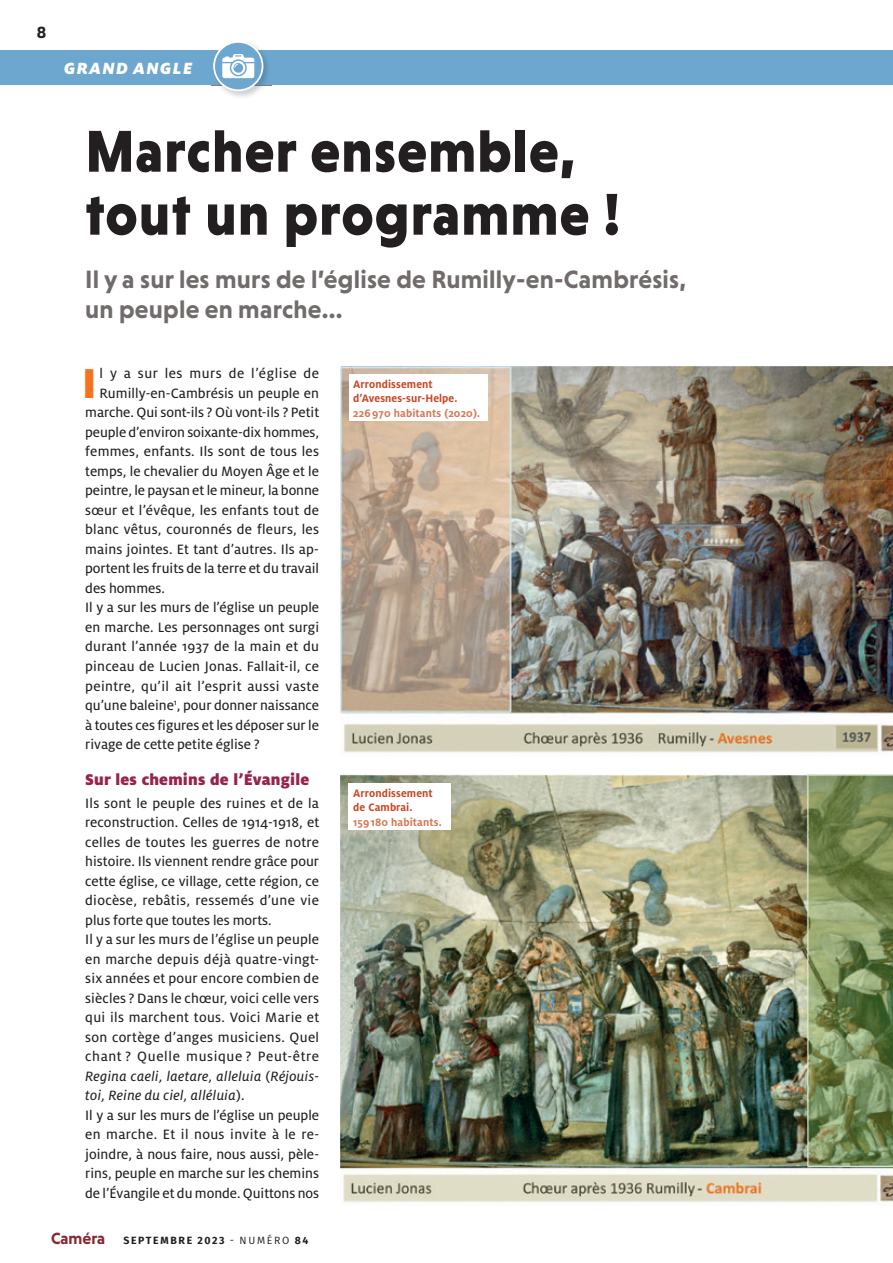
<style>
.page{position:relative;width:893px;height:1263px;background:#fff}
.page>*{position:absolute;margin:0;border:0;box-sizing:border-box;transform-origin:0 0}
.t1{font:900 60px/63px "Niveau Grotesk";letter-spacing:.02em;color:#231f20;scale:.94 1}
.t2{font:900 46.35px "Milo OT";color:#f47321;scale:.95 1}
.t3{font:700 25.5px/30px "Niveau Grotesk";letter-spacing:.01em;color:#716c6b}
.t4{font:italic 900 18px "Milo OT";letter-spacing:.07em;color:#fff}
.t5{font:900 17.25px "Milo OT";letter-spacing:.01em;color:#96234d}
.t6{font:700 16.5px "Pluto Cond";color:#231f20}
.t7{font:15px/19.5px "Milo OT Text";letter-spacing:.005em;color:#231f20}
.t8{font:15px "Milo OT Text";letter-spacing:.025em;color:#231f20}
.t9{font:15px "Milo OT Text";letter-spacing:.035em;color:#231f20}
.t10{font:700 12px/14.2px "Milo OT";letter-spacing:.01em;color:#c74925;scale:.95 1}
.t11{font:700 10.5px "Fira Sans";letter-spacing:.16em;color:#231f20}
.s1{font-family:"Milo OT Text Ita"}
.s2{color:#d57956}
.s3{font-family:"Niveau Grotesk";font-size:16.5px;color:#882933}
.s4{font-weight:400}
</style>
<div class="page">
<img style="left:340px;top:367px;width:553px;height:386px">
<img style="left:340px;top:774px;width:553px;height:429px">
<div style="left:349px;top:374px;width:138px;height:47px;background:#fff"></div>
<div style="left:349px;top:783px;width:102px;height:47px;background:#fff"></div>
<hr style="left:0;top:84px;width:893px;height:1px;background:#808285">
<div style="left:0;top:50px;width:893px;height:34px;background:#6da7d0"></div>
<img style="left:211px;top:43px;width:60px;height:54px">
<img style="left:211px;top:50px;width:60px;height:35px">
<svg style="left:214px;top:42px;width:49px;height:48px"></svg>
<div style="left:213px;top:41px;width:50px;height:50px;border:2px solid #fff;border-radius:50%"></div>
<svg style="left:222px;top:54px;width:32px;height:24px"></svg>
<p class="t6" style="left:37px;top:23px;width:12px">8</p>
<p class="t4" style="left:64px;top:57px;width:130px">GRAND ANGLE</p>
<p class="t1" style="left:85px;top:119px;width:570px">Marcher ensemble, tout un programme !</p>
<p class="t3" style="left:85px;top:264px;width:603px">Il y a sur les murs de l’église de Rumilly-en-Cambrésis, un peuple en marche...</p>
<p class="t2" style="left:82px;top:356px;width:17px">I</p>
<p class="t9" style="left:100px;top:365px;width:221px">l y a sur les murs de l’église de</p>
<p class="t7" style="left:100px;top:384px;width:221px">Rumilly-en-Cambrésis un peuple en</p>
<p class="t7" style="left:85px;top:403px;width:236px">marche. Qui sont-ils ? Où vont-ils ? Petit</p>
<p class="t7" style="left:85px;top:423px;width:235px">peuple d’environ soixante-dix hommes,</p>
<p class="t7" style="left:85px;top:442px;width:235px">femmes, enfants. Ils sont de tous les</p>
<p class="t7" style="left:85px;top:462px;width:235px">temps, le chevalier du Moyen Âge et le</p>
<p class="t7" style="left:85px;top:481px;width:235px">peintre, le paysan et le mineur, la bonne</p>
<p class="t7" style="left:85px;top:501px;width:235px">sœur et l’évêque, les enfants tout de</p>
<p class="t7" style="left:85px;top:520px;width:235px">blanc vêtus, couronnés de fleurs, les</p>
<p class="t7" style="left:85px;top:540px;width:235px">mains jointes. Et tant d’autres. Ils ap-</p>
<p class="t7" style="left:85px;top:559px;width:235px">portent les fruits de la terre et du travail</p>
<p class="t7" style="left:85px;top:579px;width:81px">des hommes.</p>
<p class="t7" style="left:85px;top:598px;width:235px">Il y a sur les murs de l’église un peuple</p>
<p class="t7" style="left:85px;top:618px;width:235px">en marche. Les personnages ont surgi</p>
<p class="t7" style="left:85px;top:637px;width:235px">durant l’année 1937 de la main et du</p>
<p class="t7" style="left:85px;top:657px;width:235px">pinceau de Lucien Jonas. Fallait-il, ce</p>
<p class="t8" style="left:85px;top:677px;width:235px">peintre, qu’il ait l’esprit aussi vaste</p>
<p class="t7" style="left:85px;top:696px;width:235px">qu’une baleine<sup>1</sup>, pour donner naissance</p>
<p class="t7" style="left:85px;top:715px;width:235px">à toutes ces figures et les déposer sur le</p>
<p class="t7" style="left:85px;top:735px;width:176px">rivage de cette petite église ?</p>
<p class="t5" style="left:85px;top:769px;width:226px">Sur les chemins de l’Évangile</p>
<p class="t7" style="left:85px;top:793px;width:236px">Ils sont le peuple des ruines et de la reconstruction. Celles de 1914-1918, et celles de toutes les guerres de notre histoire. Ils viennent rendre grâce pour cette église, ce village, cette région, ce diocèse, rebâtis, ressemés d’une vie plus forte que toutes les morts.<br>Il y a sur les murs de l’église un peuple en marche depuis déjà quatre-vingt&shy;six années et pour encore combien de siècles ? Dans le chœur, voici celle vers qui ils marchent tous. Voici Marie et son cortège d’anges musiciens. Quel chant ? Quelle musique ? Peut-être <span class="s1">Regina caeli, laetare, alleluia</span> (<span class="s1">Réjouis&shy;toi, Reine du ciel, alléluia</span>).<br>Il y a sur les murs de l’église un peuple en marche. Et il nous invite à le re&shy;joindre, à nous faire, nous aussi, pèle&shy;rins, peuple en marche sur les chemins de l’Évangile et du monde. Quittons nos</p>
<p class="t10" style="left:353px;top:377px;width:135px">Arrondissement d’Avesnes-sur-Helpe.<br><span class="s2">226 970 habitants (2020).</span></p>
<p class="t10" style="left:353px;top:786px;width:95px">Arrondissement de Cambrai.<br><span class="s2">159 180 habitants.</span></p>
<p class="t11" style="left:51px;top:1231px;width:259px"><span class="s3">Caméra</span> SEPTEMBRE 2023 <span class="s4">- NUMÉRO</span> 84</p>
</div>
